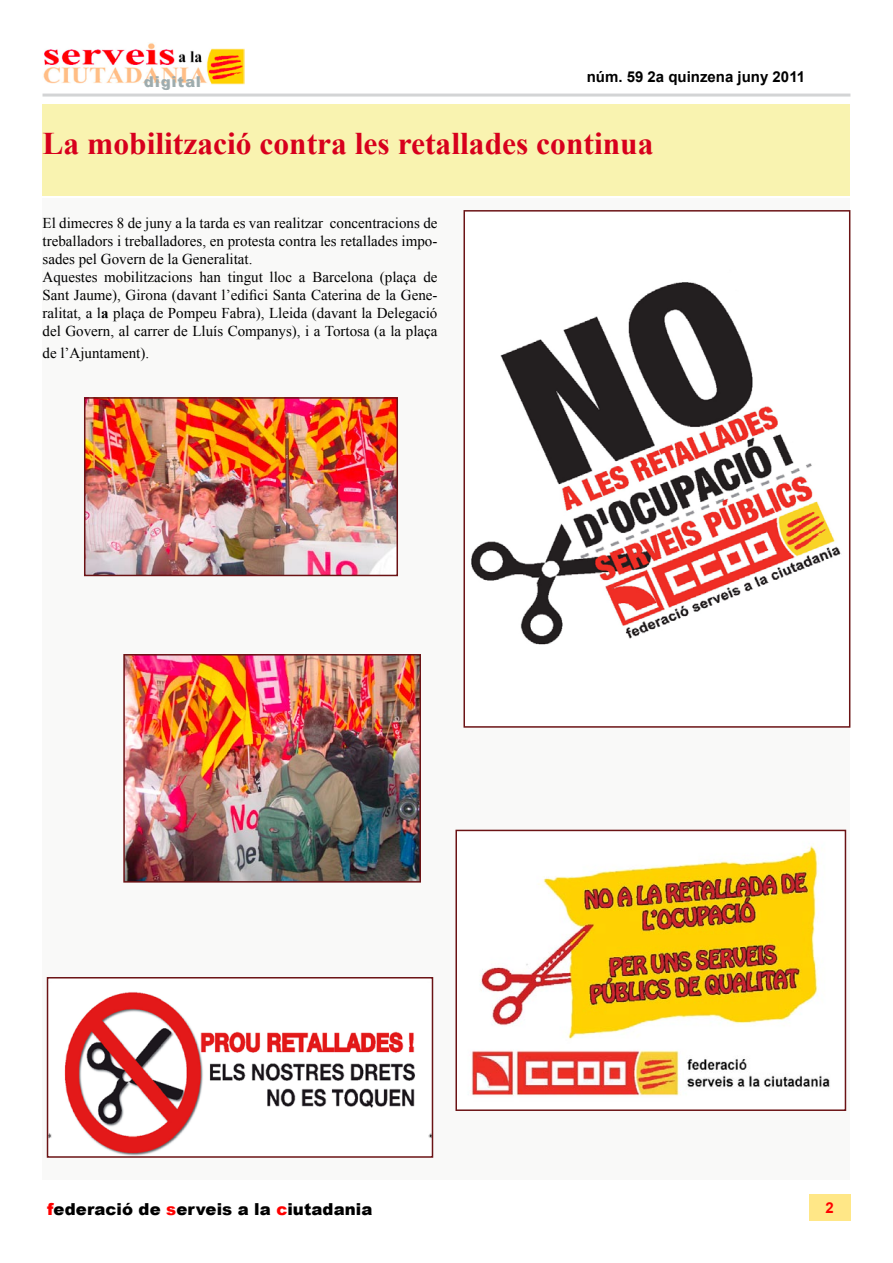
<style>
.page{position:relative;width:893px;height:1263px;background:#fff}
.page>*{position:absolute;margin:0;border:0;box-sizing:border-box;transform-origin:0 0}
.t1{font:700 31.5px "Times New Roman";color:#d7001c}
.t2{font:900 16.5px "Arial";letter-spacing:.005em;color:#000}
.t3{font:15px/18px "Times New Roman";color:#000}
.t4{font:700 15px "Arial";color:#000}
.t5{font:italic 900 15px "Arial";letter-spacing:.06em;color:#9eacae}
.s1{font-weight:700}
.s2{color:#f00}
</style>
<div class="page">
<img style="left:43px;top:43px;width:201px;height:41px">
<hr style="left:43px;top:94px;width:807px;height:3px;background:#d3d4d5">
<div style="left:809px;top:1194px;width:41px;height:26px;background:#ffe787"></div>
<div style="left:43px;top:104px;width:807px;height:92px;background:#f9f3b0"></div>
<div style="left:43px;top:198px;width:807px;height:981px;background:#f9f9f8"></div>
<img style="left:471px;top:282px;width:370px;height:363px">
<div style="left:463px;top:210px;width:387px;height:518px;border:2px solid #6b1315"></div>
<img style="left:472px;top:846px;width:358px;height:250px">
<div style="left:455px;top:830px;width:391px;height:281px;border:2px solid #6b1315"></div>
<img style="left:50px;top:992px;width:380px;height:163px">
<div style="left:47px;top:977px;width:386px;height:181px;border:2px solid #6b1315"></div>
<img style="left:87px;top:400px;width:308px;height:173px">
<div style="left:84px;top:397px;width:314px;height:179px;border:2px solid #6b1315"></div>
<img style="left:126px;top:657px;width:292px;height:222px">
<div style="left:123px;top:654px;width:298px;height:228px;border:2px solid #6b1315"></div>
<p class="t5" style="left:145px;top:73px;width:59px">digital</p>
<p class="t4" style="left:587px;top:67px;width:210px">núm. 59 2a quinzena juny 2011</p>
<h1 class="t1" style="left:43px;top:122px;width:613px">La mobilització contra les retallades continua</h1>
<p class="t3" style="left:43px;top:214px;width:396px">El dimecres 8 de juny a la tarda es van realitzar concentracions de treballadors i treballadores, en protesta contra les retallades impo&shy;sades pel Govern de la Generalitat.<br>Aquestes mobilitzacions han tingut lloc a Barcelona (plaça de Sant Jaume), Girona (davant l’edifici Santa Caterina de la Gene&shy;ralitat, a l<span class="s1">a</span> plaça de Pompeu Fabra), Lleida (davant la Delegació del Govern, al carrer de Lluís Companys), i a Tortosa (a la plaça</p>
<p class="t3" style="left:43px;top:343px;width:108px">de l’Ajuntament).</p>
<p class="t2" style="left:47px;top:1197px;width:327px"><span class="s2">f</span>ederació de <span class="s2">s</span>erveis a la <span class="s2">c</span>iutadania</p>
</div>
